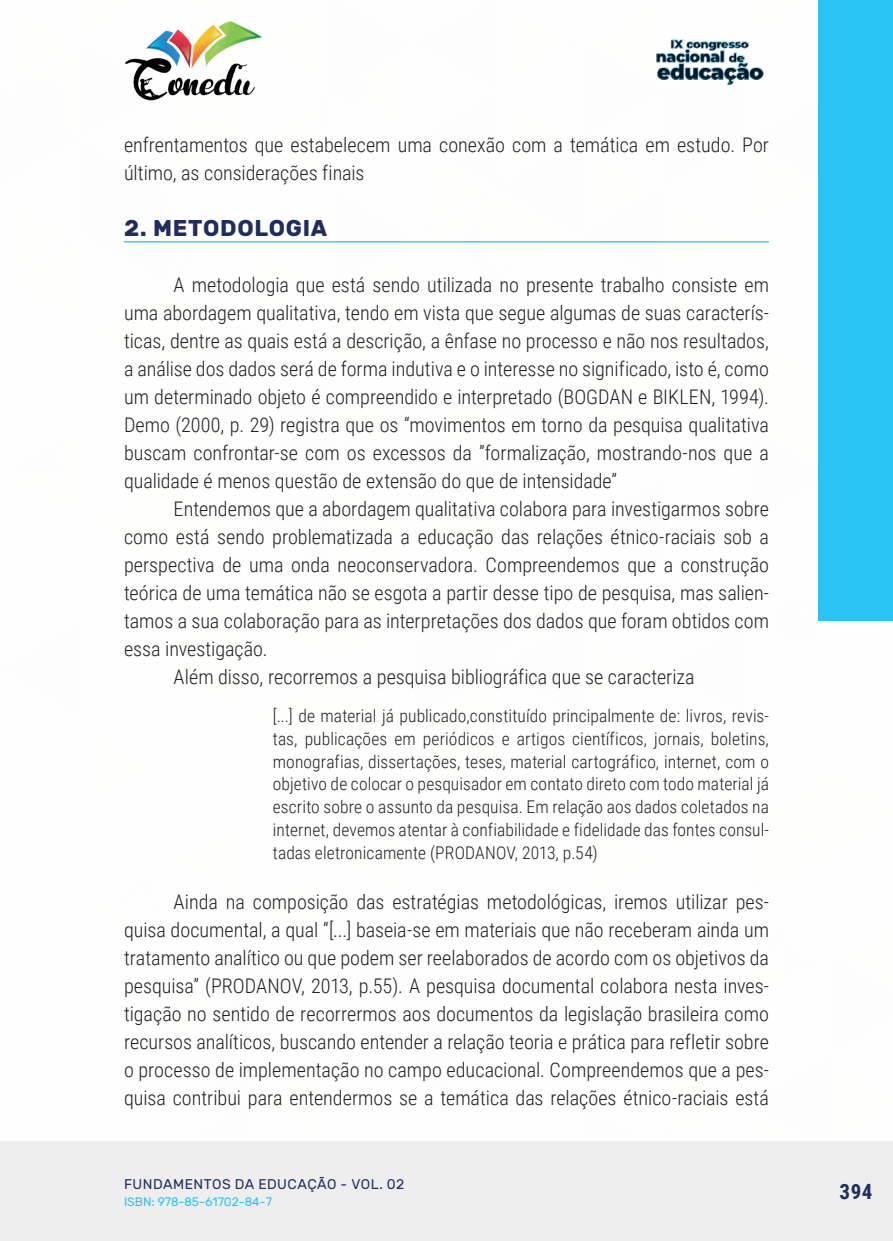
<style>
.page{position:relative;width:893px;height:1241px;background:#fff}
.page>*{position:absolute;margin:0;border:0;box-sizing:border-box;transform-origin:0 0}
._10_SUBTITULO{font:700 22.75px "Rubik";letter-spacing:.03em;color:#202d5e}
.t1{font:700 21px "Roboto Condensed";color:#202d5e}
._9_CORPO{font:300 20.12px/28px "Roboto Condensed";color:#231f20;text-align:justify}
._16_CITACAO{font:300 17.5px/22.8px "Roboto Condensed";letter-spacing:.005em;color:#231f20;text-align:justify}
.t2{font:14px "Rubik";letter-spacing:.03em;color:#202d5e}
.t3{font:12.25px "Rubik";color:#29c4f3}
</style>
<div class="page">
<div style="left:0;top:1141px;width:893px;height:99px;background:#eeeeef"></div>
<div style="left:819px;top:0;width:74px;height:620px;background:#29c4f3"></div>
<img style="left:125px;top:20px;width:137px;height:81px">
<img style="left:656px;top:39px;width:108px;height:46px">
<hr style="left:124px;top:241px;width:645px;height:1px;background:#29c4f3">
<p class="_9_CORPO" style="left:124px;top:130px;width:646px">enfrentamentos que estabelecem uma conexão com a temática em estudo. Por último, as considerações finais</p>
<p class="_10_SUBTITULO" style="left:124px;top:215px;width:205px">2. METODOLOGIA</p>
<p class="_9_CORPO" style="left:124px;top:270px;width:646px;text-indent:50px">A metodologia que está sendo utilizada no presente trabalho consiste em uma abordagem qualitativa, tendo em vista que segue algumas de suas caracterís&shy;ticas, dentre as quais está a descrição, a ênfase no processo e não nos resultados, a análise dos dados será de forma indutiva e o interesse no significado, isto é, como um determinado objeto é compreendido e interpretado (BOGDAN e BIKLEN, 1994).<br>Demo (2000, p. 29) registra que os “movimentos em torno da pesquisa qualitativa buscam confrontar-se com os excessos da ”formalização, mostrando-nos que a qualidade é menos questão de extensão do que de intensidade”</p>
<p class="_9_CORPO" style="left:124px;top:494px;width:646px;text-indent:50px">Entendemos que a abordagem qualitativa colabora para investigarmos sobre como está sendo problematizada a educação das relações étnico-raciais sob a perspectiva de uma onda neoconservadora. Compreendemos que a construção teórica de uma temática não se esgota a partir desse tipo de pesquisa, mas salien&shy;tamos a sua colaboração para as interpretações dos dados que foram obtidos com essa investigação.</p>
<p class="_9_CORPO" style="left:174px;top:662px;width:523px">Além disso, recorremos a pesquisa bibliográfica que se caracteriza</p>
<p class="_16_CITACAO" style="left:273px;top:703px;width:498px">[...] de material já publicado,constituído principalmente de: livros, revis&shy;tas, publicações em periódicos e artigos científicos, jornais, boletins, monografias, dissertações, teses, material cartográfico, internet, com o objetivo de colocar o pesquisador em contato direto com todo material já escrito sobre o assunto da pesquisa. Em relação aos dados coletados na internet, devemos atentar à confiabilidade e fidelidade das fontes consul&shy;tadas eletronicamente (PRODANOV, 2013, p.54)</p>
<p class="_9_CORPO" style="left:124px;top:886px;width:646px;text-indent:50px">Ainda na composição das estratégias metodológicas, iremos utilizar pes&shy;quisa documental, a qual “[...] baseia-se em materiais que não receberam ainda um tratamento analítico ou que podem ser reelaborados de acordo com os objetivos da pesquisa” (PRODANOV, 2013, p.55). A pesquisa documental colabora nesta inves&shy;tigação no sentido de recorrermos aos documentos da legislação brasileira como recursos analíticos, buscando entender a relação teoria e prática para refletir sobre o processo de implementação no campo educacional. Compreendemos que a pes&shy;quisa contribui para entendermos se a temática das relações étnico-raciais está</p>
<p class="t2" style="left:124px;top:1175px;width:282px">FUNDAMENTOS DA EDUCAÇÃO - VOL. 02</p>
<p class="t3" style="left:124px;top:1194px;width:149px">ISBN: 978-85-61702-84-7</p>
<p class="t1" style="left:839px;top:1176px;width:34px">394</p>
</div>
